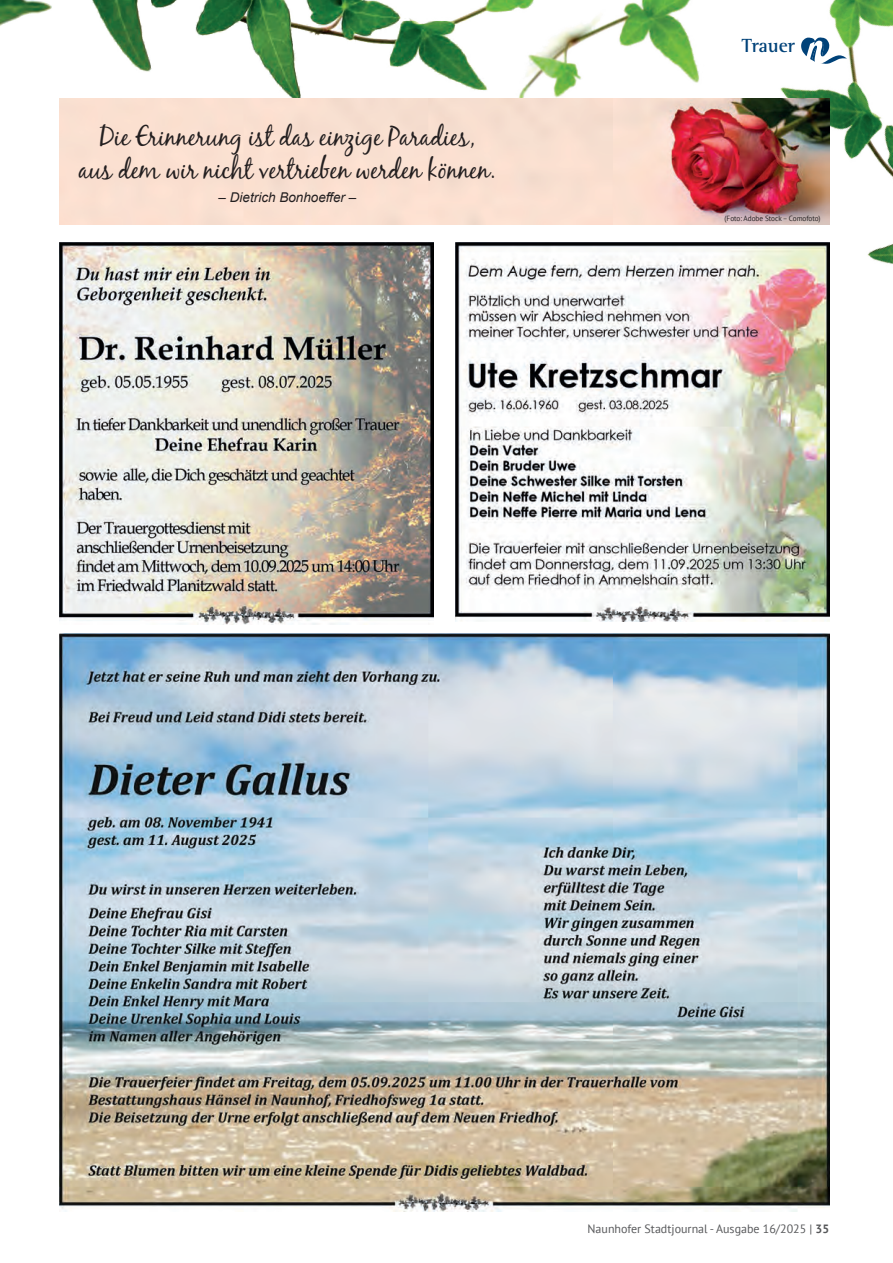
<style>
.page{position:relative;width:893px;height:1263px;background:#fff}
.page>*{position:absolute;margin:0;border:0;box-sizing:border-box;transform-origin:0 0}
.t1{font:27px/32.4px "Black Jack";color:#231f20;text-align:center;scale:.94 1}
.t2{font:700 19.5px "Rotis Semi Serif Std";letter-spacing:.005em;color:#004279}
.t3{font:italic 13.5px "Arial";color:#231f20}
.t4{font:12px "PT Sans";color:#57585a}
.t5{font:7.5px "PT Sans";letter-spacing:-.005em;color:#231f20}
.s1{font-weight:700}
</style>
<div class="page">
<img style="left:0;top:0;width:632px;height:150px">
<img style="left:632px;top:0;width:261px;height:363px">
<svg style="left:801px;top:37px;width:46px;height:27px"></svg>
<img style="left:60px;top:634px;width:769px;height:577px">
<img style="left:60px;top:242px;width:374px;height:382px">
<img style="left:455px;top:242px;width:374px;height:380px">
<img style="left:60px;top:98px;width:769px;height:127px">
<p class="t1" style="left:79px;top:120px;width:445px">Die Erinnerung ist das einzige Paradies,<br>aus dem wir nicht vertrieben werden können.</p>
<p class="t3" style="left:219px;top:188px;width:139px">– Dietrich Bonhoeffer –</p>
<p class="t2" style="left:742px;top:34px;width:55px">Trauer</p>
<p class="t5" style="left:725px;top:214px;width:98px">(Foto: Adobe Stock – Comofoto)</p>
<p class="t4" style="left:588px;top:1221px;width:243px">Naunhofer Stadtjournal - Ausgabe 16/2025 | <span class="s1">35</span></p>
</div>
